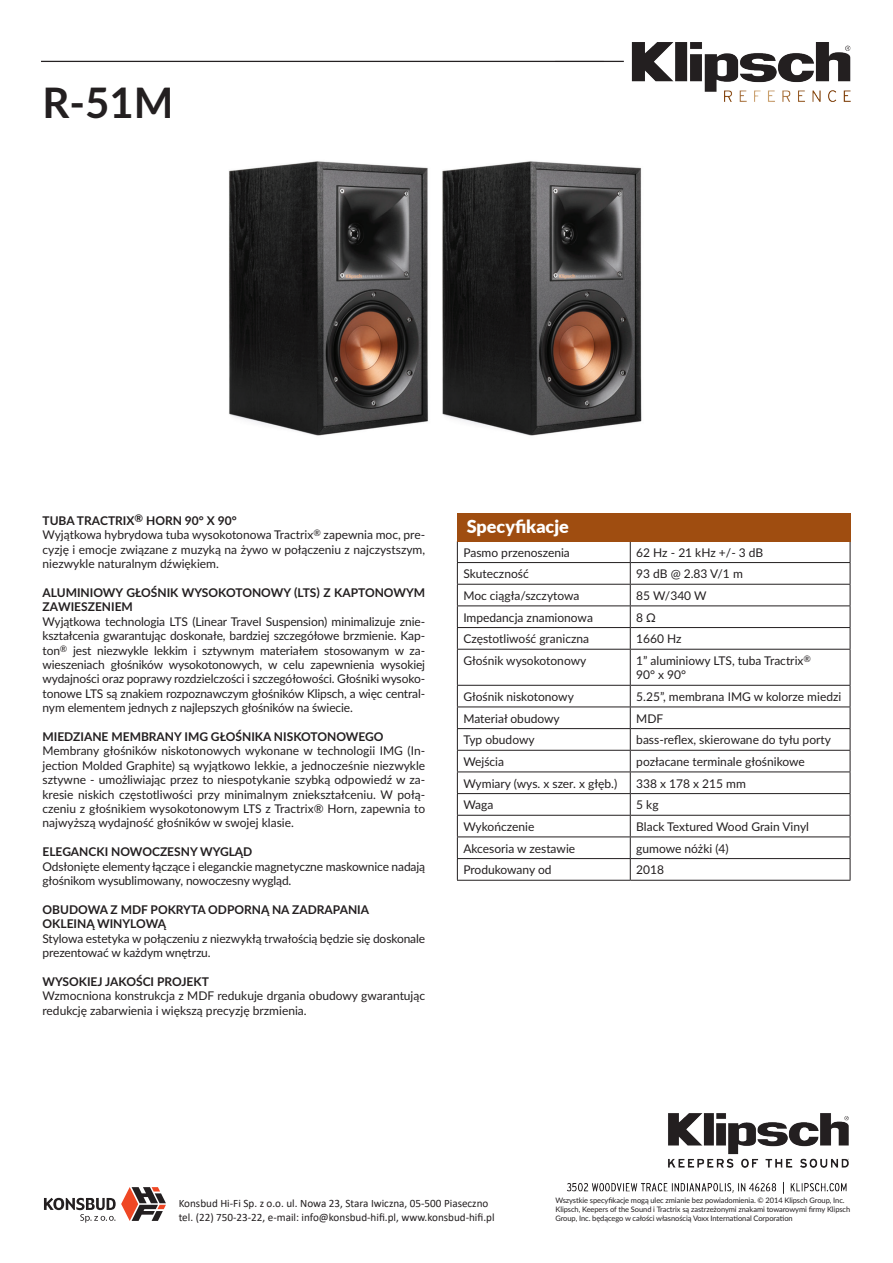
<style>
.page{position:relative;width:893px;height:1263px;background:#fff}
.page>*{position:absolute;margin:0;border:0;box-sizing:border-box;transform-origin:0 0}
.t1{font:700 42px "Lato";color:#231f20}
.t2{font:900 18px "Lato";color:#fff}
.body{font:12px/14.4px "Lato";color:#231f20;text-align:justify}
.body-2{font:700 12px/14.4px "Lato";color:#231f20}
.t3{font:11.25px/13.5px "Calibri";color:#231f20}
.t4{font:7.5px/9px "Lato";letter-spacing:-.01em;color:#231f20}
</style>
<div class="page">
<img style="left:41px;top:43px;width:810px;height:838px">
<img style="left:43px;top:1113px;width:806px;height:97px">
<svg style="left:44px;top:1187px;width:122px;height:35px"></svg>
<img style="left:41px;top:63px;width:810px;height:408px">
<hr style="left:457px;top:562px;width:173px;height:1px;background:#231f20">
<hr style="left:457px;top:584px;width:173px;height:1px;background:#231f20">
<hr style="left:457px;top:605px;width:173px;height:1px;background:#231f20">
<hr style="left:457px;top:627px;width:173px;height:1px;background:#231f20">
<svg style="left:457px;top:541px;width:1px;height:108px"></svg>
<hr style="left:457px;top:649px;width:173px;height:1px;background:#231f20">
<hr style="left:457px;top:650px;width:1px;height:35px;background:#231f20">
<hr style="left:457px;top:685px;width:173px;height:1px;background:#231f20">
<hr style="left:457px;top:706px;width:173px;height:1px;background:#231f20">
<hr style="left:457px;top:728px;width:173px;height:1px;background:#231f20">
<hr style="left:457px;top:750px;width:173px;height:1px;background:#231f20">
<hr style="left:457px;top:771px;width:173px;height:1px;background:#231f20">
<hr style="left:457px;top:793px;width:173px;height:1px;background:#231f20">
<hr style="left:457px;top:815px;width:173px;height:1px;background:#231f20">
<hr style="left:457px;top:836px;width:173px;height:1px;background:#231f20">
<hr style="left:457px;top:858px;width:173px;height:1px;background:#231f20">
<svg style="left:457px;top:686px;width:1px;height:194px"></svg>
<hr style="left:457px;top:880px;width:173px;height:1px;background:#231f20">
<hr style="left:630px;top:562px;width:220px;height:1px;background:#231f20">
<hr style="left:630px;top:584px;width:220px;height:1px;background:#231f20">
<hr style="left:630px;top:605px;width:220px;height:1px;background:#231f20">
<hr style="left:630px;top:627px;width:220px;height:1px;background:#231f20">
<svg style="left:630px;top:541px;width:1px;height:108px"></svg>
<svg style="left:850px;top:541px;width:1px;height:108px"></svg>
<hr style="left:630px;top:649px;width:220px;height:1px;background:#231f20">
<hr style="left:630px;top:650px;width:1px;height:35px;background:#231f20">
<hr style="left:850px;top:650px;width:1px;height:35px;background:#231f20">
<hr style="left:630px;top:685px;width:220px;height:1px;background:#231f20">
<hr style="left:630px;top:706px;width:220px;height:1px;background:#231f20">
<hr style="left:630px;top:728px;width:220px;height:1px;background:#231f20">
<hr style="left:630px;top:750px;width:220px;height:1px;background:#231f20">
<hr style="left:630px;top:771px;width:220px;height:1px;background:#231f20">
<hr style="left:630px;top:793px;width:220px;height:1px;background:#231f20">
<hr style="left:630px;top:815px;width:220px;height:1px;background:#231f20">
<hr style="left:630px;top:836px;width:220px;height:1px;background:#231f20">
<hr style="left:630px;top:858px;width:220px;height:1px;background:#231f20">
<svg style="left:630px;top:686px;width:1px;height:194px"></svg>
<svg style="left:850px;top:686px;width:1px;height:194px"></svg>
<hr style="left:630px;top:880px;width:220px;height:1px;background:#231f20">
<div style="left:457px;top:513px;width:393px;height:28px;background:#9f4d10"></div>
<p class="t1" style="left:43px;top:72px;width:133px">R-51M</p>
<p class="body-2" style="left:43px;top:513px;width:196px">TUBA TRACTRIX<sup>®</sup> HORN 90° X 90°</p>
<p class="body" style="left:43px;top:527px;width:384px">Wyjątkowa hybrydowa tuba wysokotonowa Tractrix<sup>®</sup> zapewnia moc, pre&shy;cyzję i emocje związane z muzyką na żywo w połączeniu z najczystszym, niezwykle naturalnym dźwiękiem.</p>
<p class="body-2" style="left:43px;top:585px;width:384px">ALUMINIOWY GŁOŚNIK WYSOKOTONOWY (LTS) Z KAPTONOWYM<br>ZAWIESZENIEM</p>
<p class="body" style="left:43px;top:614px;width:384px">Wyjątkowa technologia LTS (Linear Travel Suspension) minimalizuje znie&shy;kształcenia gwarantując doskonałe, bardziej szczegółowe brzmienie. Kap&shy;ton<sup>®</sup> jest niezwykle lekkim i sztywnym materiałem stosowanym w za&shy;wieszeniach głośników wysokotonowych, w celu zapewnienia wysokiej wydajności oraz poprawy rozdzielczości i szczegółowości. Głośniki wysoko&shy;tonowe LTS są znakiem rozpoznawczym głośników Klipsch, a więc central&shy;nym elementem jednych z najlepszych głośników na świecie.</p>
<p class="body-2" style="left:43px;top:729px;width:343px">MIEDZIANE MEMBRANY IMG GŁOŚNIKA NISKOTONOWEGO</p>
<p class="body" style="left:43px;top:743px;width:384px">Membrany głośników niskotonowych wykonane w technologii IMG (In&shy;jection Molded Graphite) są wyjątkowo lekkie, a jednocześnie niezwykle sztywne - umożliwiając przez to niespotykanie szybką odpowiedź w za&shy;kresie niskich częstotliwości przy minimalnym zniekształceniu. W połą&shy;czeniu z głośnikiem wysokotonowym LTS z Tractrix® Horn, zapewnia to najwyższą wydajność głośników w swojej klasie.</p>
<p class="body-2" style="left:43px;top:844px;width:211px">ELEGANCKI NOWOCZESNY WYGLĄD</p>
<p class="body" style="left:43px;top:858px;width:384px">Odsłonięte elementy łączące i eleganckie magnetyczne maskownice nadają głośnikom wysublimowany, nowoczesny wygląd.</p>
<p class="body-2" style="left:43px;top:902px;width:328px">OBUDOWA Z MDF POKRYTA ODPORNĄ NA ZADRAPANIA</p>
<p class="body-2" style="left:43px;top:916px;width:125px">OKLEINĄ WINYLOWĄ</p>
<p class="body" style="left:43px;top:930px;width:384px">Stylowa estetyka w połączeniu z niezwykłą trwałością będzie się doskonale prezentować w każdym wnętrzu.</p>
<p class="body-2" style="left:43px;top:974px;width:168px">WYSOKIEJ JAKOŚCI PROJEKT</p>
<p class="body" style="left:43px;top:988px;width:384px">Wzmocniona konstrukcja z MDF redukuje drgania obudowy gwarantując redukcję zabarwienia i większą precyzję brzmienia.</p>
<p class="t2" style="left:467px;top:512px;width:104px">Specyfikacje</p>
<p class="body" style="left:463px;top:544px;width:108px">Pasmo przenoszenia</p>
<p class="body" style="left:636px;top:544px;width:128px">62 Hz - 21 kHz +/- 3 dB</p>
<p class="body" style="left:463px;top:566px;width:67px">Skuteczność</p>
<p class="body" style="left:636px;top:566px;width:108px">93 dB @ 2.83 V/1 m</p>
<p class="body" style="left:463px;top:588px;width:118px">Moc ciągła/szczytowa</p>
<p class="body" style="left:636px;top:588px;width:72px">85 W/340 W</p>
<p class="body" style="left:463px;top:609px;width:131px">Impedancja znamionowa</p>
<p class="body" style="left:636px;top:609px;width:21px">8 Ω</p>
<p class="body" style="left:463px;top:631px;width:127px">Częstotliwość graniczna</p>
<p class="body" style="left:636px;top:631px;width:47px">1660 Hz</p>
<p class="body" style="left:463px;top:653px;width:124px">Głośnik wysokotonowy</p>
<p class="body" style="left:636px;top:653px;width:176px">1” aluminiowy LTS, tuba Tractrix<sup>®</sup></p>
<p class="body" style="left:636px;top:667px;width:51px">90° x 90°</p>
<p class="body" style="left:463px;top:689px;width:112px">Głośnik niskotonowy</p>
<p class="body" style="left:636px;top:689px;width:207px">5.25”, membrana IMG w kolorze miedzi</p>
<p class="body" style="left:463px;top:710px;width:98px">Materiał obudowy</p>
<p class="body" style="left:636px;top:710px;width:29px">MDF</p>
<p class="body" style="left:463px;top:732px;width:73px">Typ obudowy</p>
<p class="body" style="left:636px;top:732px;width:196px">bass-reflex, skierowane do tyłu porty</p>
<p class="body" style="left:463px;top:754px;width:42px">Wejścia</p>
<p class="body" style="left:636px;top:754px;width:170px">pozłacane terminale głośnikowe</p>
<p class="body" style="left:463px;top:775px;width:155px">Wymiary (wys. x szer. x głęb.)</p>
<p class="body" style="left:636px;top:775px;width:111px">338 x 178 x 215 mm</p>
<p class="body" style="left:463px;top:797px;width:31px">Waga</p>
<p class="body" style="left:636px;top:797px;width:24px">5 kg</p>
<p class="body" style="left:463px;top:819px;width:72px">Wykończenie</p>
<p class="body" style="left:636px;top:819px;width:174px">Black Textured Wood Grain Vinyl</p>
<p class="body" style="left:463px;top:840px;width:113px">Akcesoria w zestawie</p>
<p class="body" style="left:636px;top:840px;width:94px">gumowe nóżki (4)</p>
<p class="body" style="left:463px;top:862px;width:90px">Produkowany od</p>
<p class="body" style="left:636px;top:862px;width:29px">2018</p>
<p class="t3" style="left:179px;top:1196px;width:317px">Konsbud Hi-Fi Sp. z o.o. ul. Nowa 23, Stara Iwiczna, 05-500 Piaseczno tel. (22) 750-23-22, e-mail: info@konsbud-hifi.pl, www.konsbud-hifi.pl</p>
<p class="t4" style="left:555px;top:1195px;width:296px">Wszystkie specyfikacje mogą ulec zmianie bez powiadomienia. © 2014 Klipsch Group, Inc.<br>Klipsch, Keepers of the Sound i Tractrix są zastrzeżonymi znakami towarowymi firmy Klipsch<br>Group, Inc. będącego w całości własnością Voxx International Corporation</p>
</div>
